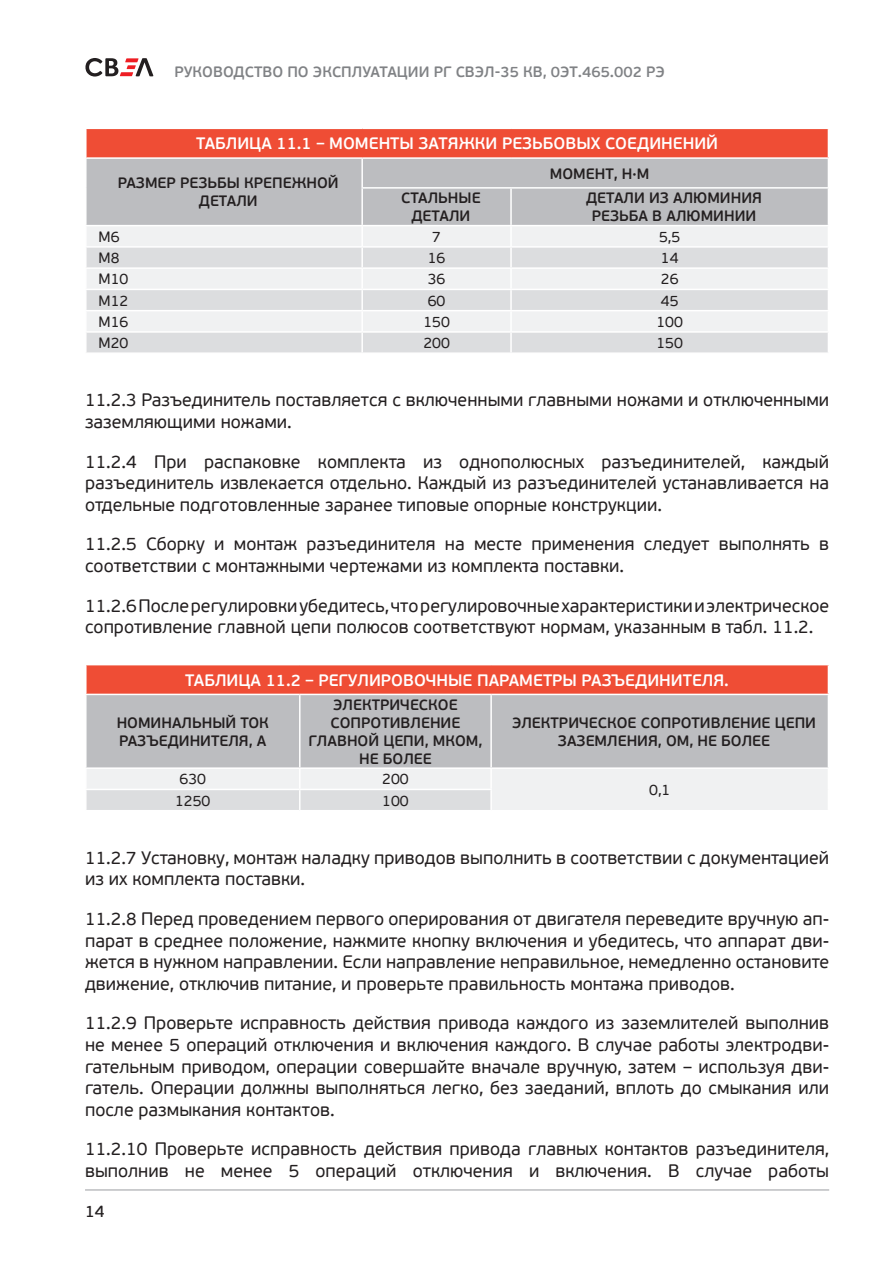
<style>
.page{position:relative;width:893px;height:1263px;background:#fff}
.page>*{position:absolute;margin:0;border:0;box-sizing:border-box;transform-origin:0 0}
.t1{font:18px/21.6px "PF Beau Sans Pro";color:#231f20}
.t2{font:600 16.5px "PF Beau Sans Pro";color:#fff}
.t3{font:16.5px "PF Beau Sans Pro Bbook";color:#231f20}
.t4{font:600 15px/18px "PF Beau Sans Pro";color:#231f20;text-align:center}
.t5{font:15px "PF Beau Sans Pro";color:#231f20}
.t6{font:600 15px "PF Beau Sans Pro";color:#808285}
</style>
<div class="page">
<svg style="left:85px;top:58px;width:68px;height:19px"></svg>
<hr style="left:85px;top:1189px;width:744px;height:2px;background:#bcbdc0">
<div style="left:86px;top:128px;width:742px;height:30px;background:#ef4d35"></div>
<div style="left:87px;top:159px;width:741px;height:66px;background:#bcbdc0"></div>
<div style="left:87px;top:227px;width:741px;height:19px;background:#f0f1f2"></div>
<svg style="left:87px;top:248px;width:741px;height:104px;fill:#dcdddf"></svg>
<hr style="left:85px;top:128px;width:277px;height:1px;background:#fff">
<hr style="left:85px;top:129px;width:2px;height:28px;background:#fff">
<hr style="left:362px;top:128px;width:149px;height:1px;background:#fff">
<hr style="left:511px;top:128px;width:318px;height:1px;background:#fff">
<hr style="left:85px;top:157px;width:277px;height:2px;background:#fff">
<hr style="left:362px;top:157px;width:149px;height:2px;background:#fff">
<hr style="left:511px;top:157px;width:318px;height:2px;background:#fff">
<hr style="left:361px;top:159px;width:2px;height:28px;background:#fff">
<hr style="left:361px;top:187px;width:150px;height:2px;background:#fff">
<hr style="left:361px;top:189px;width:2px;height:36px;background:#fff">
<hr style="left:511px;top:187px;width:318px;height:2px;background:#fff">
<hr style="left:510px;top:189px;width:2px;height:36px;background:#fff">
<hr style="left:361px;top:226px;width:2px;height:20px;background:#fff">
<hr style="left:510px;top:226px;width:2px;height:20px;background:#fff">
<svg style="left:86px;top:248px;width:1px;height:19px"></svg>
<svg style="left:361px;top:248px;width:2px;height:19px"></svg>
<svg style="left:510px;top:248px;width:2px;height:19px"></svg>
<hr style="left:85px;top:267px;width:277px;height:2px;background:#fff">
<hr style="left:362px;top:267px;width:149px;height:2px;background:#fff">
<hr style="left:361px;top:269px;width:2px;height:20px;background:#fff">
<hr style="left:511px;top:267px;width:318px;height:2px;background:#fff">
<hr style="left:510px;top:269px;width:2px;height:20px;background:#fff">
<hr style="left:85px;top:289px;width:277px;height:1px;background:#fff">
<hr style="left:362px;top:289px;width:149px;height:1px;background:#fff">
<hr style="left:361px;top:290px;width:2px;height:20px;background:#fff">
<hr style="left:511px;top:289px;width:318px;height:1px;background:#fff">
<hr style="left:510px;top:290px;width:2px;height:20px;background:#fff">
<hr style="left:85px;top:310px;width:277px;height:1px;background:#fff">
<hr style="left:362px;top:310px;width:149px;height:1px;background:#fff">
<hr style="left:361px;top:311px;width:2px;height:20px;background:#fff">
<hr style="left:511px;top:310px;width:318px;height:1px;background:#fff">
<hr style="left:510px;top:311px;width:2px;height:20px;background:#fff">
<hr style="left:85px;top:331px;width:277px;height:2px;background:#fff">
<svg style="left:86px;top:333px;width:1px;height:19px"></svg>
<hr style="left:362px;top:331px;width:149px;height:2px;background:#fff">
<svg style="left:361px;top:333px;width:2px;height:19px"></svg>
<hr style="left:511px;top:331px;width:318px;height:2px;background:#fff">
<svg style="left:510px;top:333px;width:2px;height:19px"></svg>
<div style="left:86px;top:665px;width:742px;height:29px;background:#ef4d35"></div>
<div style="left:87px;top:695px;width:741px;height:72px;background:#bcbdc0"></div>
<hr style="left:85px;top:665px;width:2px;height:29px;background:#fff">
<hr style="left:299px;top:695px;width:2px;height:72px;background:#fff">
<hr style="left:490px;top:695px;width:2px;height:72px;background:#fff">
<svg style="left:86px;top:769px;width:742px;height:41px"></svg>
<p class="t6" style="left:175px;top:62px;width:492px">РУКОВОДСТВО ПО ЭКСПЛУАТАЦИИ РГ СВЭЛ-35 КВ, 0ЭТ.465.002 РЭ</p>
<p class="t2" style="left:196px;top:134px;width:523px">ТАБЛИЦА 11.1 – МОМЕНТЫ ЗАТЯЖКИ РЕЗЬБОВЫХ СОЕДИНЕНИЙ</p>
<p class="t4" style="left:118px;top:175px;width:222px">РАЗМЕР РЕЗЬБЫ КРЕПЕЖНОЙ<br>ДЕТАЛИ</p>
<p class="t4" style="left:550px;top:165px;width:101px">МОМЕНТ, Н·М</p>
<p class="t4" style="left:401px;top:190px;width:81px">СТАЛЬНЫЕ<br>ДЕТАЛИ</p>
<p class="t4" style="left:586px;top:190px;width:177px">ДЕТАЛИ ИЗ АЛЮМИНИЯ<br>РЕЗЬБА В АЛЮМИНИИ</p>
<p class="t5" style="left:99px;top:228px;width:22px">М6</p>
<p class="t5" style="left:432px;top:228px;width:10px">7</p>
<p class="t5" style="left:659px;top:228px;width:23px">5,5</p>
<p class="t5" style="left:99px;top:249px;width:22px">М8</p>
<p class="t5" style="left:428px;top:249px;width:19px">16</p>
<p class="t5" style="left:661px;top:249px;width:19px">14</p>
<p class="t5" style="left:99px;top:271px;width:31px">М10</p>
<p class="t5" style="left:428px;top:271px;width:19px">36</p>
<p class="t5" style="left:661px;top:271px;width:19px">26</p>
<p class="t5" style="left:99px;top:292px;width:31px">М12</p>
<p class="t5" style="left:428px;top:292px;width:19px">60</p>
<p class="t5" style="left:661px;top:292px;width:19px">45</p>
<p class="t5" style="left:99px;top:313px;width:31px">М16</p>
<p class="t5" style="left:423px;top:313px;width:28px">150</p>
<p class="t5" style="left:656px;top:313px;width:28px">100</p>
<p class="t5" style="left:99px;top:334px;width:31px">М20</p>
<p class="t5" style="left:423px;top:334px;width:28px">200</p>
<p class="t5" style="left:656px;top:334px;width:28px">150</p>
<p class="t1" style="left:85px;top:390px;width:746px">11.2.3 Разъединитель поставляется с включенными главными ножами и отключенными заземляющими ножами.</p>
<p class="t1" style="left:85px;top:451px;width:746px;text-align:justify">11.2.4 При распаковке комплекта из однополюсных разъединителей, каждый разъединитель извлекается отдельно. Каждый из разъединителей устанавливается на отдельные подготовленные заранее типовые опорные конструкции.</p>
<p class="t1" style="left:85px;top:534px;width:746px">11.2.5 Сборку и монтаж разъединителя на месте применения следует выполнять в соответствии с монтажными чертежами из комплекта поставки.</p>
<p class="t1" style="left:85px;top:595px;width:746px">11.2.6 После регулировки убедитесь, что регулировочные характеристики и электрическое сопротивление главной цепи полюсов соответствуют нормам, указанным в табл. 11.2.</p>
<p class="t2" style="left:185px;top:670px;width:545px">ТАБЛИЦА 11.2 – РЕГУЛИРОВОЧНЫЕ ПАРАМЕТРЫ РАЗЪЕДИНИТЕЛЯ.</p>
<p class="t4" style="left:117px;top:714px;width:154px;text-align:left">НОМИНАЛЬНЫЙ ТОК<br>РАЗЪЕДИНИТЕЛЯ, А</p>
<p class="t4" style="left:309px;top:696px;width:175px">ЭЛЕКТРИЧЕСКОЕ<br>СОПРОТИВЛЕНИЕ<br>ГЛАВНОЙ ЦЕПИ, МКОМ,<br>НЕ БОЛЕЕ</p>
<p class="t4" style="left:512px;top:714px;width:305px">ЭЛЕКТРИЧЕСКОЕ СОПРОТИВЛЕНИЕ ЦЕПИ<br>ЗАЗЕМЛЕНИЯ, ОМ, НЕ БОЛЕЕ</p>
<p class="t5" style="left:180px;top:771px;width:28px">630</p>
<p class="t5" style="left:382px;top:771px;width:28px">200</p>
<p class="t5" style="left:175px;top:792px;width:37px">1250</p>
<p class="t5" style="left:382px;top:792px;width:28px">100</p>
<p class="t5" style="left:649px;top:781px;width:23px">0,1</p>
<p class="t1" style="left:85px;top:847px;width:746px">11.2.7 Установку, монтаж наладку приводов выполнить в соответствии с документацией из их комплекта поставки.</p>
<p class="t1" style="left:85px;top:908px;width:746px;text-align:justify">11.2.8 Перед проведением первого оперирования от двигателя переведите вручную ап&shy;парат в среднее положение, нажмите кнопку включения и убедитесь, что аппарат дви&shy;жется в нужном направлении. Если направление неправильное, немедленно остановите движение, отключив питание, и проверьте правильность монтажа приводов.</p>
<p class="t1" style="left:85px;top:1013px;width:746px;text-align:justify">11.2.9 Проверьте исправность действия привода каждого из заземлителей выполнив не менее 5 операций отключения и включения каждого. В случае работы электродви&shy;гательным приводом, операции совершайте вначале вручную, затем – используя дви&shy;гатель. Операции должны выполняться легко, без заеданий, вплоть до смыкания или после размыкания контактов.</p>
<p class="t1" style="left:85px;top:1139px;width:746px">11.2.10 Проверьте исправность действия привода главных контактов разъединителя, выполнив не менее 5 операций отключения и включения. В случае работы</p>
<p class="t3" style="left:85px;top:1202px;width:21px">14</p>
</div>
